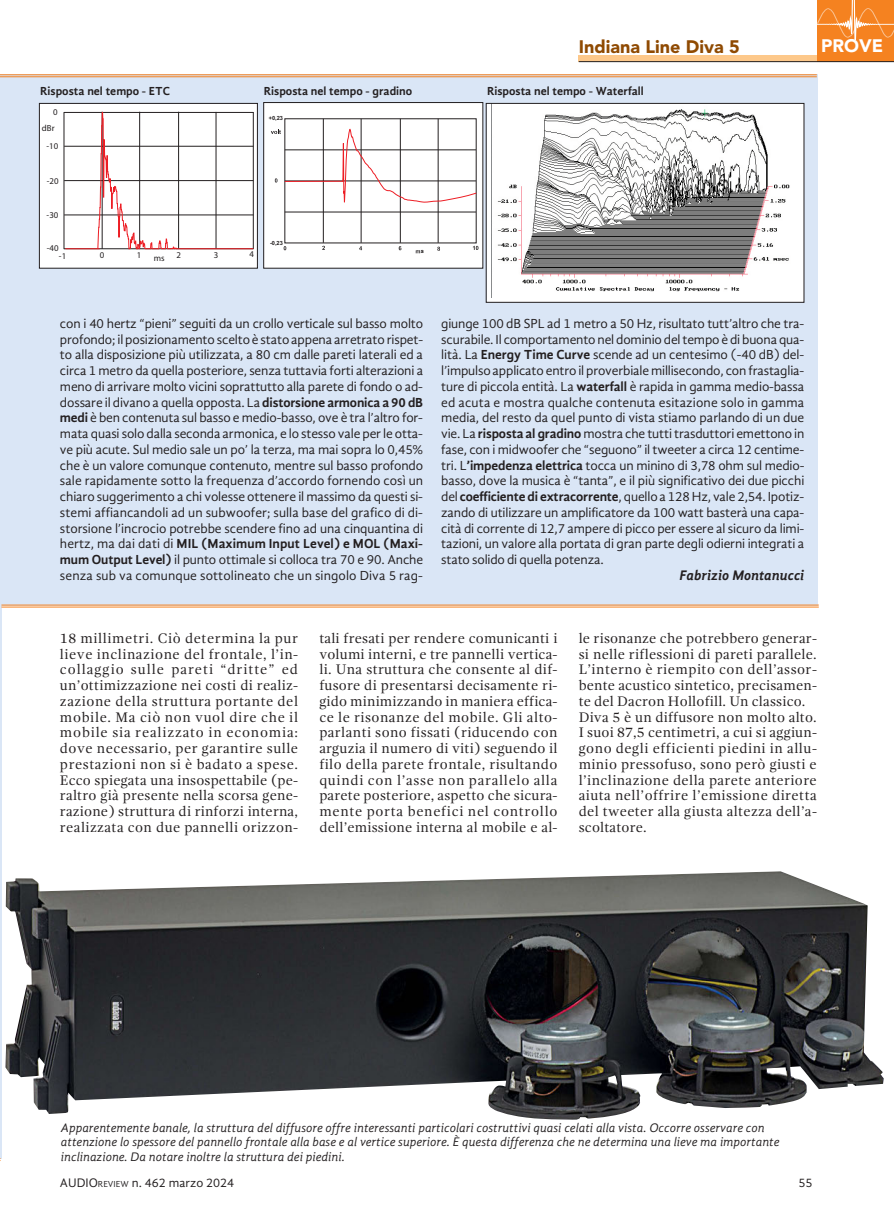
<style>
.page{position:relative;width:894px;height:1213px;background:#fff}
.page>*{position:absolute;margin:0;border:0;box-sizing:border-box;transform-origin:0 0}
.t1{font:900 18px "Avenir";color:#8f4a02}
.t2{font:900 18px "Avenir";color:#fff}
.t3{font:14.25px/15.8px "Gandhi Serif";letter-spacing:.015em;color:#231f20;text-align:justify}
.t4{font:italic 700 14.25px "Gandhi Sans";color:#231f20}
.t5{font:13.5px/15.8px "Gandhi Sans";letter-spacing:-.01em;color:#231f20;text-align:justify}
.t6{font:italic 12.75px/14.2px "Gandhi Sans";color:#231f20}
.t7{font:12.75px "Gandhi Sans";color:#231f20}
.t8{font:700 12px "Gandhi Sans";color:#231f20}
.t9{font:8.85px "Avant Garde IT Cby BT";color:#231f20}
.t10{font:600 8.85px "Avant Garde IT Cby BT";color:#231f20}
.t11{font:700 5.7px "Arial";color:#231f20}
.t12{font:900 4.2px "Arial";color:#231f20}
.s1{font-weight:700}
.s2{font-size:9px}
</style>
<div class="page">
<div style="left:579px;top:56px;width:240px;height:6px;background:#fdc88a"></div>
<div style="left:817px;top:0;width:77px;height:62px;background:#f58220"></div>
<hr style="left:579px;top:61px;width:315px;height:1px;background:#231f20">
<svg style="left:817px;top:0;width:77px;height:39px"></svg>
<hr style="left:0;top:74px;width:1px;height:1085px;background:#dae6f6">
<div style="left:1px;top:74px;width:817px;height:532px;background:#dae6f6"></div>
<hr style="left:1px;top:606px;width:818px;height:1px;background:#f58220">
<hr style="left:1px;top:604px;width:818px;height:1px;background:#f58220">
<hr style="left:0;top:76px;width:817px;height:1px;background:#f58220">
<hr style="left:0;top:74px;width:817px;height:1px;background:#f58220">
<div style="left:40px;top:104px;width:217px;height:164px;background:#fff"></div>
<hr style="left:64px;top:112px;width:1px;height:137px;background:#231f20">
<svg style="left:65px;top:112px;width:189px;height:137px"></svg>
<div style="left:39px;top:103px;width:219px;height:166px;border:1px solid #231f20"></div>
<div style="left:264px;top:103px;width:218px;height:165px;background:#fff"></div>
<hr style="left:323px;top:119px;width:1px;height:124px;background:#231f20">
<hr style="left:361px;top:119px;width:1px;height:124px;background:#231f20">
<hr style="left:400px;top:119px;width:1px;height:124px;background:#231f20">
<hr style="left:438px;top:119px;width:1px;height:124px;background:#231f20">
<svg style="left:437px;top:247px;width:3px;height:4px"></svg>
<svg style="left:473px;top:246px;width:5px;height:4px"></svg>
<svg style="left:416px;top:250px;width:4px;height:3px"></svg>
<svg style="left:271px;top:118px;width:206px;height:98px"></svg>
<div style="left:263px;top:102px;width:220px;height:167px;border:1px solid #231f20"></div>
<div style="left:487px;top:104px;width:317px;height:198px;background:#fff"></div>
<img style="left:491px;top:105px;width:299px;height:193px">
<div style="left:486px;top:103px;width:318px;height:200px;border:1px solid #231f20"></div>
<img style="left:5px;top:871px;width:879px;height:249px">
<h1 class="t1" style="left:579px;top:39px;width:163px">Indiana Line Diva 5</h1>
<h1 class="t2" style="left:821px;top:39px;width:63px">PROVE</h1>
<p class="t8" style="left:40px;top:86px;width:131px">Risposta nel tempo - ETC</p>
<p class="t9" style="left:53px;top:107px;width:6px">0</p>
<p class="t9" style="left:47px;top:141px;width:13px">-10</p>
<p class="t9" style="left:47px;top:176px;width:13px">-20</p>
<p class="t9" style="left:47px;top:209px;width:13px">-30</p>
<p class="t9" style="left:47px;top:243px;width:13px">-40</p>
<p class="t10" style="left:42px;top:122px;width:14px">dBr</p>
<p class="t9" style="left:59px;top:250px;width:9px">-1</p>
<p class="t9" style="left:100px;top:249px;width:6px">0</p>
<p class="t9" style="left:137px;top:250px;width:6px">1</p>
<p class="t10" style="left:154px;top:253px;width:12px">ms</p>
<p class="t9" style="left:176px;top:249px;width:6px">2</p>
<p class="t9" style="left:214px;top:249px;width:6px">3</p>
<p class="t9" style="left:250px;top:249px;width:6px">4</p>
<p class="t8" style="left:264px;top:86px;width:150px">Risposta nel tempo - gradino</p>
<p class="t8" style="left:487px;top:86px;width:158px">Risposta nel tempo - Waterfall</p>
<p class="t11" style="left:269px;top:115px;width:16px">+0,23</p>
<p class="t11" style="left:270px;top:239px;width:14px">-0,23</p>
<p class="t12" style="left:421px;top:249px;width:5px">S</p>
<p class="t5" style="left:60px;top:317px;width:365px">con i 40 hertz “pieni” seguiti da un crollo verticale sul basso molto profondo; il posizionamento scelto è stato appena arretrato rispet&shy;to alla disposizione più utilizzata, a 80 cm dalle pareti laterali ed a circa 1 metro da quella posteriore, senza tuttavia forti alterazioni a meno di arrivare molto vicini soprattutto alla parete di fondo o ad&shy;dossare il divano a quella opposta. La <span class="s1">distorsione armonica a 90 dB medi</span> è ben contenuta sul basso e medio-basso, ove è tra l’altro for&shy;mata quasi solo dalla seconda armonica, e lo stesso vale per le otta&shy;ve più acute. Sul medio sale un po’ la terza, ma mai sopra lo 0,45% che è un valore comunque contenuto, mentre sul basso profondo sale rapidamente sotto la frequenza d’accordo fornendo così un chiaro suggerimento a chi volesse ottenere il massimo da questi si&shy;stemi affiancandoli ad un subwoofer; sulla base del grafico di di&shy;storsione l’incrocio potrebbe scendere fino ad una cinquantina di hertz, ma dai dati di <span class="s1">MIL (Maximum Input Level) e MOL (Maxi&shy;mum Output Level)</span> il punto ottimale si colloca tra 70 e 90. Anche senza sub va comunque sottolineato che un singolo Diva 5 rag-</p>
<p class="t5" style="left:441px;top:317px;width:365px">giunge 100 dB SPL ad 1 metro a 50 Hz, risultato tutt’altro che tra&shy;scurabile. Il comportamento nel dominio del tempo è di buona qua&shy;lità. La <span class="s1">Energy Time Curve</span> scende ad un centesimo (-40 dB) del&shy;l’impulso applicato entro il proverbiale millisecondo, con frastaglia&shy;ture di piccola entità. La <span class="s1">waterfall</span> è rapida in gamma medio-bassa ed acuta e mostra qualche contenuta esitazione solo in gamma media, del resto da quel punto di vista stiamo parlando di un due vie. La <span class="s1">risposta al gradino</span> mostra che tutti trasduttori emettono in fase, con i midwoofer che “seguono” il tweeter a circa 12 centime&shy;tri. L<span class="s1">’impedenza elettrica</span> tocca un minino di 3,78 ohm sul medio&shy;basso, dove la musica è “tanta”, e il più significativo dei due picchi del <span class="s1">coefficiente di extracorrente</span>, quello a 128 Hz, vale 2,54. Ipotiz&shy;zando di utilizzare un amplificatore da 100 watt basterà una capa&shy;cità di corrente di 12,7 ampere di picco per essere al sicuro da limi&shy;tazioni, un valore alla portata di gran parte degli odierni integrati a stato solido di quella potenza.</p>
<p class="t4" style="left:679px;top:567px;width:127px">Fabrizio Montanucci</p>
<p class="t3" style="left:60px;top:631px;width:240px">18 millimetri. Ciò determina la pur lieve inclinazione del frontale, l’in&shy;collaggio sulle pareti “dritte” ed un’ottimizzazione nei costi di realiz&shy;zazione della struttura portante del mobile. Ma ciò non vuol dire che il mobile sia realizzato in economia: dove necessario, per garantire sulle prestazioni non si è badato a spese.<br>Ecco spiegata una insospettabile (pe&shy;raltro già presente nella scorsa gene&shy;razione) struttura di rinforzi interna, realizzata con due pannelli orizzon-</p>
<p class="t3" style="left:319px;top:631px;width:240px">tali fresati per rendere comunicanti i volumi interni, e tre pannelli vertica&shy;li. Una struttura che consente al dif&shy;fusore di presentarsi decisamente ri&shy;gido minimizzando in maniera effica&shy;ce le risonanze del mobile. Gli alto&shy;parlanti sono fissati (riducendo con arguzia il numero di viti) seguendo il filo della parete frontale, risultando quindi con l’asse non parallelo alla parete posteriore, aspetto che sicura&shy;mente porta benefici nel controllo dell’emissione interna al mobile e al-</p>
<p class="t3" style="left:579px;top:631px;width:240px;text-align:left">le risonanze che potrebbero generar&shy;si nelle riflessioni di pareti parallele.<br>L’interno è riempito con dell’assor&shy;bente acustico sintetico, precisamen&shy;te del Dacron Hollofill. Un classico.<br>Diva 5 è un diffusore non molto alto.<br>I suoi 87,5 centimetri, a cui si aggiun&shy;gono degli efficienti piedini in allu&shy;minio pressofuso, sono però giusti e l’inclinazione della parete anteriore aiuta nell’offrire l’emissione diretta del tweeter alla giusta altezza dell’a&shy;scoltatore.</p>
<p class="t6" style="left:61px;top:1122px;width:720px">Apparentemente banale, la struttura del diffusore offre interessanti particolari costruttivi quasi celati alla vista. Occorre osservare con attenzione lo spessore del pannello frontale alla base e al vertice superiore. È questa differenza che ne determina una lieve ma importante inclinazione. Da notare inoltre la struttura dei piedini.</p>
<p class="t7" style="left:60px;top:1178px;width:176px">AUDIO<span class="s2">REVIEW</span> n. 462 marzo 2024</p>
<p class="t7" style="left:799px;top:1178px;width:16px">55</p>
</div>
